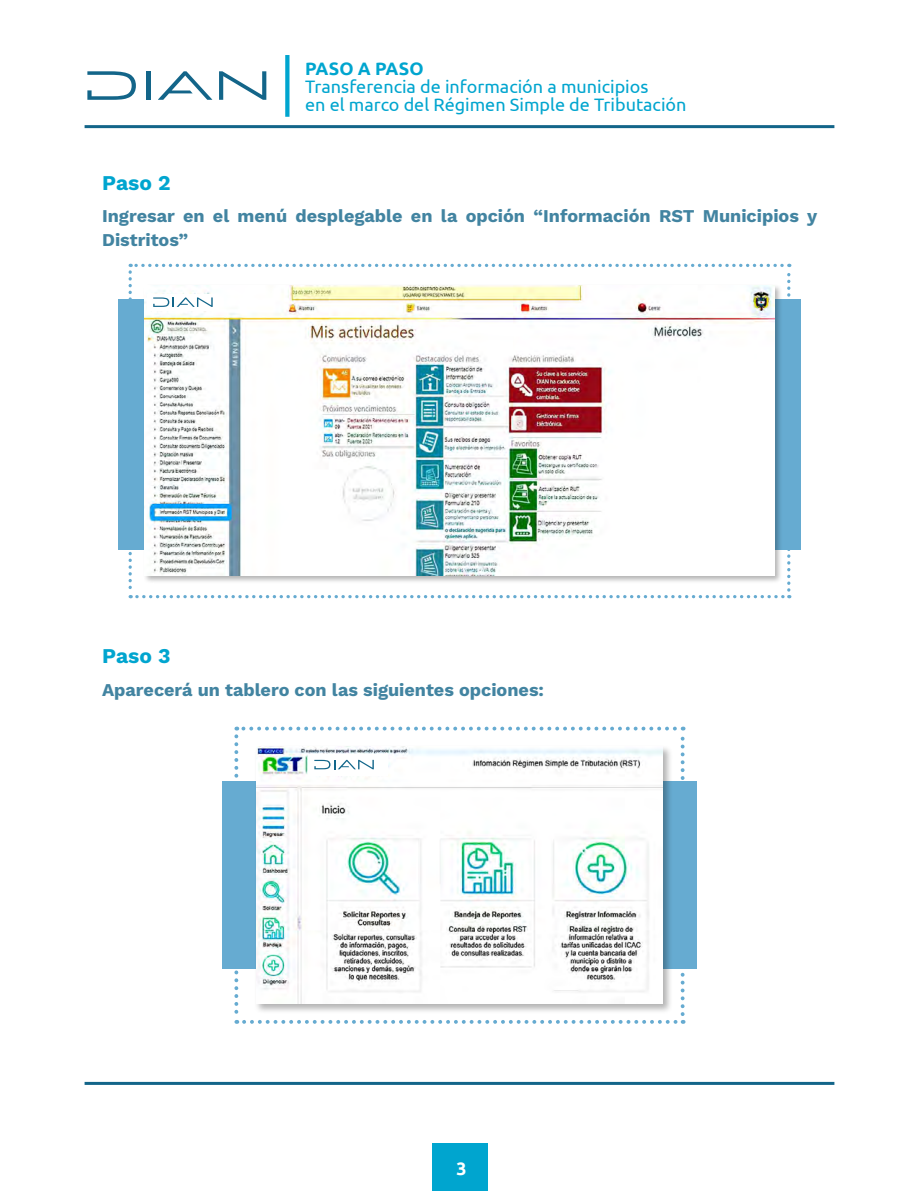
<style>
.page{position:relative;width:919px;height:1191px;background:#fff}
.page>*{position:absolute;margin:0;border:0;box-sizing:border-box;transform-origin:0 0}
.t1{font:700 21px "Work Sans";color:#00a5cf}
.t2{font:700 18px/24px "Work Sans";color:#4284a1}
.t3{font:18px/18px "Ubuntu";color:#00a5cf}
.t4{font:700 18px "Ubuntu";color:#00a5cf}
.t5{font:700 18px "Ubuntu";color:#fff}
</style>
<div class="page">
<hr style="left:85px;top:1082px;width:749px;height:3px;background:#136589">
<hr style="left:85px;top:125px;width:749px;height:3px;background:#136589">
<svg style="left:158px;top:71px;width:54px;height:29px"></svg>
<svg style="left:87px;top:71px;width:49px;height:29px"></svg>
<hr style="left:146px;top:71px;width:4px;height:29px;background:#136589">
<svg style="left:219px;top:71px;width:47px;height:29px"></svg>
<svg style="left:285px;top:55px;width:4px;height:62px"></svg>
<div style="left:432px;top:1143px;width:56px;height:48px;background:#00a5cf"></div>
<div style="left:222px;top:781px;width:474px;height:188px;background:#66abd1"></div>
<div style="left:118px;top:299px;width:682px;height:250px;background:#66abd1"></div>
<svg style="left:128px;top:264px;width:662px;height:334px"></svg>
<svg style="left:234px;top:726px;width:450px;height:297px"></svg>
<p class="t4" style="left:305px;top:58px;width:120px">PASO A PASO</p>
<p class="t3" style="left:305px;top:77px;width:383px">Transferencia de información a municipios<br>en el marco del Régimen Simple de Tributación</p>
<p class="t1" style="left:102px;top:167px;width:70px">Paso 2</p>
<p class="t2" style="left:102px;top:203px;width:716px">Ingresar en el menú desplegable en la opción “Información RST Municipios y<br>Distritos”</p>
<p class="t1" style="left:102px;top:640px;width:70px">Paso 3</p>
<p class="t2" style="left:102px;top:677px;width:443px">Aparecerá un tablero con las siguientes opciones:</p>
<p class="t5" style="left:456px;top:1158px;width:12px">3</p>
</div>
